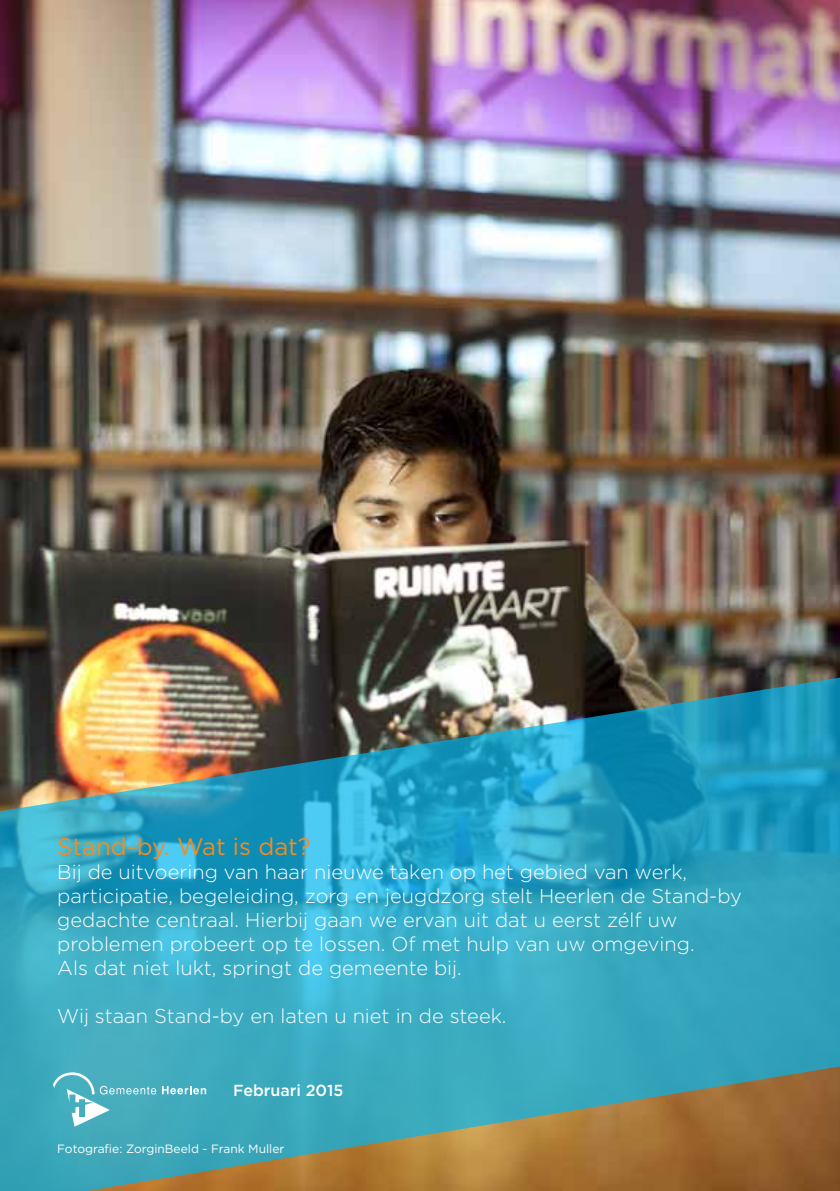
<style>
.page{position:relative;width:840px;height:1191px;background:#fff}
.page>*{position:absolute;margin:0;border:0;box-sizing:border-box;transform-origin:0 0}
.t1{font:24px "Gotham";letter-spacing:-.005em;color:#f68b1f}
.t2{font:300 20px/24px "Gotham";color:#fff}
.t3{font:500 16px "Gotham";color:#fff}
.t4{font:12px "Gotham";color:#fff}
</style>
<div class="page">
<img style="left:0;top:0;width:839px;height:675px">
<img style="left:0;top:675px;width:839px;height:516px">
<svg style="left:53px;top:1072px;width:103px;height:54px;background:#5fb8c6"></svg>
<svg style="left:162px;top:1086px;width:44px;height:8px"></svg>
<p class="t1" style="left:57px;top:831px;width:255px">Stand-by. Wat is dat?</p>
<p class="t2" style="left:57px;top:859px;width:685px">Bij de uitvoering van haar nieuwe taken op het gebied van werk, participatie, begeleiding, zorg en jeugdzorg stelt Heerlen de Stand-by gedachte centraal. Hierbij gaan we ervan uit dat u eerst zélf uw problemen probeert op te lossen. Of met hulp van uw omgeving.<br>Als dat niet lukt, springt de gemeente bij.</p>
<p class="t2" style="left:57px;top:1003px;width:450px">Wij staan Stand-by en laten u niet in de steek.</p>
<p class="t3" style="left:233px;top:1080px;width:112px">Februari 2015</p>
<p class="t4" style="left:57px;top:1140px;width:228px">Fotografie: ZorginBeeld - Frank Muller</p>
</div>
